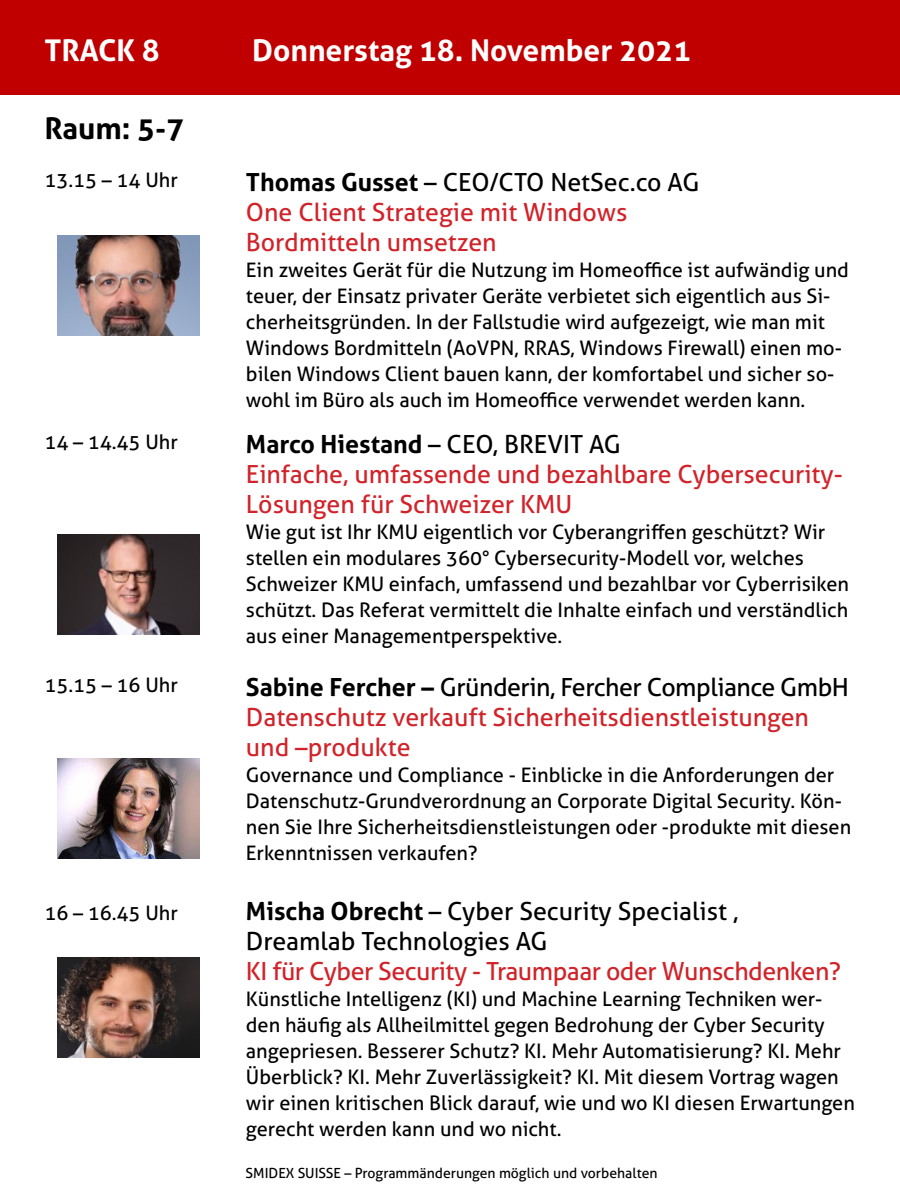
<style>
.page{position:relative;width:900px;height:1200px;background:#fff}
.page>*{position:absolute;margin:0;border:0;box-sizing:border-box;transform-origin:0 0}
.t1{font:700 30px "Aller";color:#fff}
.t2{font:700 30px "Aller";color:#000}
.t3{font:25px/30px "Aller";color:#d1232a}
.t4{font:25px/30px "Aller";color:#000}
.t5{font:25px "Aller";letter-spacing:-.02em;color:#000}
.t6{font:25px "Aller";letter-spacing:-.02em;color:#d1232a}
.t7{font:700 25px "Aller";color:#000}
.t8{font:20px/26px "Aller";color:#000}
.t9{font:14px "Aller";color:#000}
.s1{font-weight:700}
.s2{font-weight:400}
</style>
<div class="page">
<div style="left:0;top:0;width:900px;height:95px;background:#c00000"></div>
<img style="left:58px;top:236px;width:142px;height:100px">
<img style="left:58px;top:535px;width:142px;height:100px">
<img style="left:58px;top:758px;width:142px;height:100px">
<img style="left:58px;top:957px;width:142px;height:100px">
<p class="t1" style="left:44px;top:32px;width:117px">TRACK 8</p>
<p class="t1" style="left:252px;top:32px;width:441px">Donnerstag 18. November 2021</p>
<p class="t2" style="left:44px;top:110px;width:141px">Raum: 5-7</p>
<p class="t8" style="left:44px;top:167px;width:135px">13.15 – 14 Uhr</p>
<p class="t4" style="left:246px;top:167px;width:455px"><span class="s1">Thomas Gusset</span> – CEO/CTO NetSec.co AG</p>
<p class="t3" style="left:246px;top:197px;width:383px">One Client Strategie mit Windows<br>Bordmitteln umsetzen</p>
<p class="t8" style="left:246px;top:257px;width:605px">Ein zweites Gerät für die Nutzung im Homeoffice ist aufwändig und teuer, der Einsatz privater Geräte verbietet sich eigentlich aus Si&shy;cherheitsgründen. In der Fallstudie wird aufgezeigt, wie man mit Windows Bordmitteln (AoVPN, RRAS, Windows Firewall) einen mo&shy;bilen Windows Client bauen kann, der komfortabel und sicher so&shy;wohl im Büro als auch im Homeoffice verwendet werden kann.</p>
<p class="t8" style="left:44px;top:429px;width:135px">14 – 14.45 Uhr</p>
<p class="t7" style="left:246px;top:429px;width:377px">Marco Hiestand <span class="s2">– CEO, BREVIT AG</span></p>
<p class="t3" style="left:246px;top:459px;width:598px">Einfache, umfassende und bezahlbare Cybersecurity-<br>Lösungen für Schweizer KMU</p>
<p class="t8" style="left:246px;top:519px;width:605px">Wie gut ist Ihr KMU eigentlich vor Cyberangriffen geschützt? Wir stellen ein modulares 360° Cybersecurity-Modell vor, welches Schweizer KMU einfach, umfassend und bezahlbar vor Cyberrisiken schützt. Das Referat vermittelt die Inhalte einfach und verständlich aus einer Managementperspektive.</p>
<p class="t8" style="left:44px;top:672px;width:135px">15.15 – 16 Uhr</p>
<p class="t5" style="left:246px;top:672px;width:605px"><span class="s1">Sabine Fercher –</span> Gründerin, Fercher Compliance GmbH</p>
<p class="t3" style="left:246px;top:702px;width:565px">Datenschutz verkauft Sicherheitsdienstleistungen und –produkte</p>
<p class="t8" style="left:246px;top:762px;width:607px">Governance und Compliance - Einblicke in die Anforderungen der Datenschutz-Grundverordnung an Corporate Digital Security. Kön&shy;nen Sie Ihre Sicherheitsdienstleistungen oder -produkte mit diesen Erkenntnissen verkaufen?</p>
<p class="t8" style="left:44px;top:900px;width:135px">16 – 16.45 Uhr</p>
<p class="t4" style="left:246px;top:897px;width:494px"><span class="s1">Mischa Obrecht</span> – Cyber Security Specialist ,<br>Dreamlab Technologies AG</p>
<p class="t6" style="left:246px;top:956px;width:597px">KI für Cyber Security - Traumpaar oder Wunschdenken?</p>
<p class="t8" style="left:246px;top:986px;width:610px">Künstliche Intelligenz (KI) und Machine Learning Techniken wer&shy;den häufig als Allheilmittel gegen Bedrohung der Cyber Security angepriesen. Besserer Schutz? KI. Mehr Automatisierung? KI. Mehr Überblick? KI. Mehr Zuverlässigkeit? KI. Mit diesem Vortrag wagen wir einen kritischen Blick darauf, wie und wo KI diesen Erwartungen gerecht werden kann und wo nicht.</p>
<p class="t9" style="left:246px;top:1164px;width:413px">SMIDEX SUISSE – Programmänderungen möglich und vorbehalten</p>
</div>
